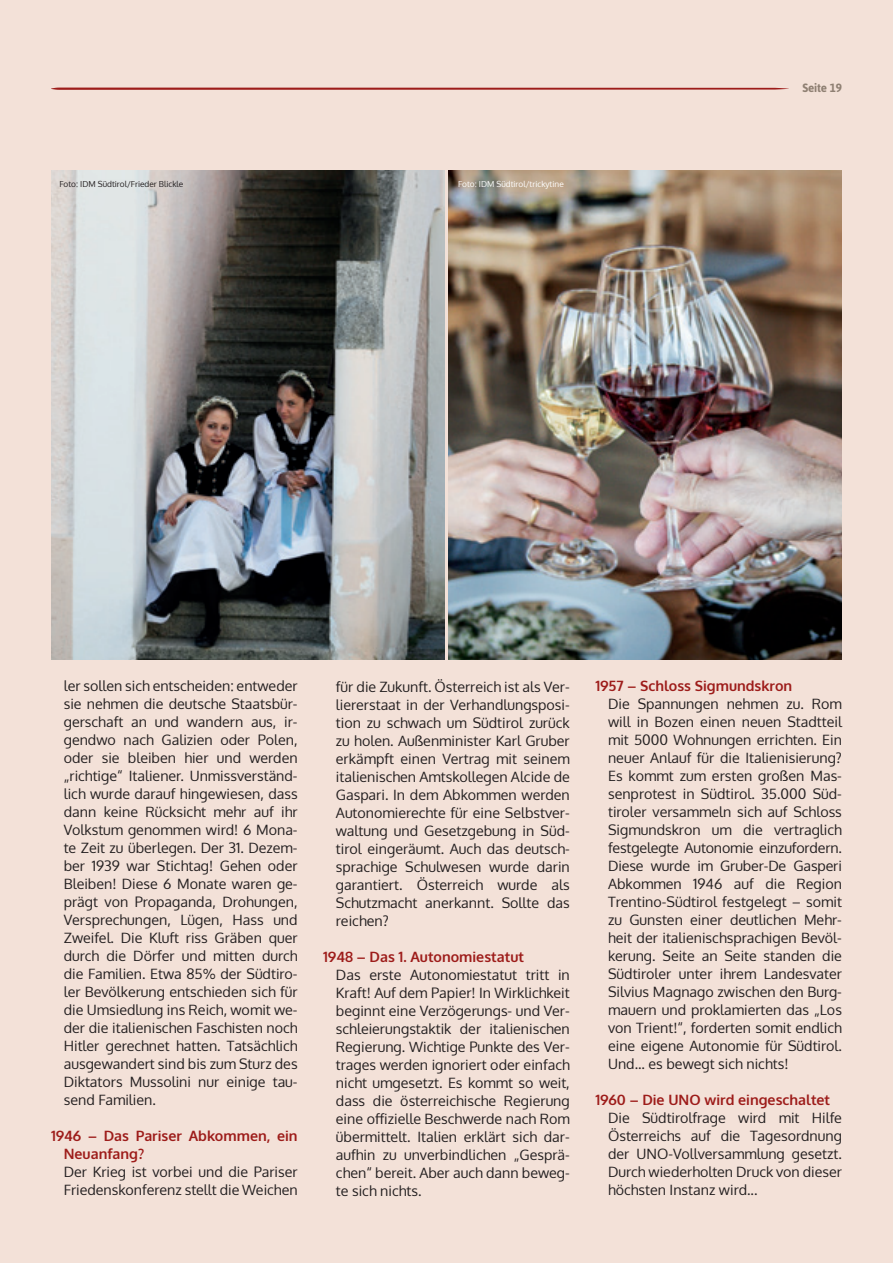
<style>
.page{position:relative;width:893px;height:1263px;background:#f3e1d8}
.page>*{position:absolute;margin:0;border:0;box-sizing:border-box;transform-origin:0 0}
.t1{font:14.25px/18px "Oxygen";color:#231f20;text-align:justify}
.t2{font:700 14.25px/18px "Oxygen";color:#9d1c1a}
.t3{font:700 12px "Asap";letter-spacing:-.015em;color:#8f8073}
.t4{font:8.25px "Oxygen";color:#231f20}
.t5{font:8.25px "Oxygen";color:#fff}
</style>
<div class="page">
<svg style="left:51px;top:88px;width:738px;height:2px"></svg>
<img style="left:51px;top:170px;width:393px;height:489px">
<img style="left:449px;top:170px;width:393px;height:489px">
<p class="t4" style="left:60px;top:178px;width:125px">Foto: IDM Südtirol/Frieder Blickle</p>
<p class="t5" style="left:458px;top:178px;width:107px">Foto: IDM Südtirol/trickytine</p>
<p class="t3" style="left:802px;top:80px;width:41px">Seite 19</p>
<p class="t1" style="left:64px;top:677px;width:235px">ler sollen sich entscheiden: entweder sie nehmen die deutsche Staatsbür&shy;gerschaft an und wandern aus, ir&shy;gendwo nach Galizien oder Polen, oder sie bleiben hier und werden „richtige“ Italiener. Unmissverständ&shy;lich wurde darauf hingewiesen, dass dann keine Rücksicht mehr auf ihr Volkstum genommen wird! 6 Mona&shy;te Zeit zu überlegen. Der 31. Dezem&shy;ber 1939 war Stichtag! Gehen oder Bleiben! Diese 6 Monate waren ge&shy;prägt von Propaganda, Drohungen, Versprechungen, Lügen, Hass und Zweifel. Die Kluft riss Gräben quer durch die Dörfer und mitten durch die Familien. Etwa 85% der Südtiro&shy;ler Bevölkerung entschieden sich für die Umsiedlung ins Reich, womit we&shy;der die italienischen Faschisten noch Hitler gerechnet hatten. Tatsächlich ausgewandert sind bis zum Sturz des Diktators Mussolini nur einige tau&shy;send Familien.</p>
<p class="t2" style="left:64px;top:1127px;width:235px;text-indent:-13px">1946 – Das Pariser Abkommen, ein<br>Neuanfang?</p>
<p class="t1" style="left:64px;top:1163px;width:235px">Der Krieg ist vorbei und die Pariser<br>Friedenskonferenz stellt die Weichen</p>
<p class="t1" style="left:336px;top:678px;width:235px">für die Zukunft. Österreich ist als Ver&shy;liererstaat in der Verhandlungsposi&shy;tion zu schwach um Südtirol zurück zu holen. Außenminister Karl Gruber erkämpft einen Vertrag mit seinem italienischen Amtskollegen Alcide de Gaspari. In dem Abkommen werden Autonomierechte für eine Selbstver&shy;waltung und Gesetzgebung in Süd&shy;tirol eingeräumt. Auch das deutsch&shy;sprachige Schulwesen wurde darin garantiert. Österreich wurde als Schutzmacht anerkannt. Sollte das reichen?</p>
<p class="t2" style="left:323px;top:948px;width:202px">1948 – Das 1. Autonomiestatut</p>
<p class="t1" style="left:336px;top:966px;width:235px">Das erste Autonomiestatut tritt in Kraft! Auf dem Papier! In Wirklichkeit beginnt eine Verzögerungs- und Ver&shy;schleierungstaktik der italienischen Regierung. Wichtige Punkte des Ver&shy;trages werden ignoriert oder einfach nicht umgesetzt. Es kommt so weit, dass die österreichische Regierung eine offizielle Beschwerde nach Rom übermittelt. Italien erklärt sich dar&shy;aufhin zu unverbindlichen „Gesprä&shy;chen“ bereit. Aber auch dann beweg&shy;te sich nichts.</p>
<p class="t2" style="left:595px;top:677px;width:198px">1957 – Schloss Sigmundskron</p>
<p class="t1" style="left:608px;top:694px;width:235px">Die Spannungen nehmen zu. Rom will in Bozen einen neuen Stadtteil mit 5000 Wohnungen errichten. Ein neuer Anlauf für die Italienisierung?<br>Es kommt zum ersten großen Mas&shy;senprotest in Südtirol. 35.000 Süd&shy;tiroler versammeln sich auf Schloss Sigmundskron um die vertraglich festgelegte Autonomie einzufordern.<br>Diese wurde im Gruber-De Gasperi Abkommen 1946 auf die Region Trentino-Südtirol festgelegt – somit zu Gunsten einer deutlichen Mehr&shy;heit der italienischsprachigen Bevöl&shy;kerung. Seite an Seite standen die Südtiroler unter ihrem Landesvater Silvius Magnago zwischen den Burg&shy;mauern und proklamierten das „Los von Trient!“, forderten somit endlich eine eigene Autonomie für Südtirol.<br>Und... es bewegt sich nichts!</p>
<p class="t2" style="left:595px;top:1091px;width:236px">1960 – Die UNO wird eingeschaltet</p>
<p class="t1" style="left:608px;top:1108px;width:235px">Die Südtirolfrage wird mit Hilfe Österreichs auf die Tagesordnung der UNO-Vollversammlung gesetzt.<br>Durch wiederholten Druck von dieser höchsten Instanz wird...</p>
</div>
